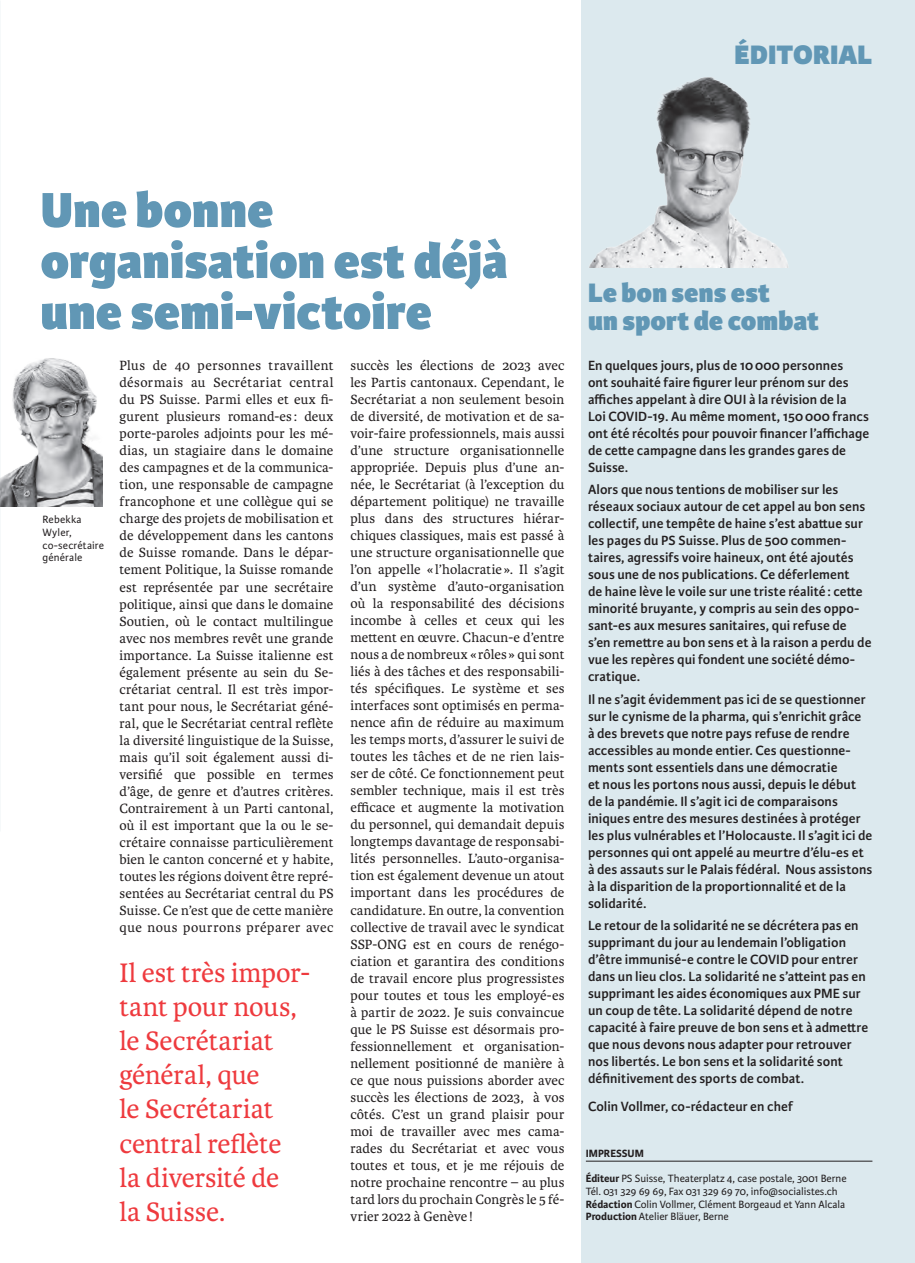
<style>
.page{position:relative;width:915px;height:1263px;background:#fff}
.page>*{position:absolute;margin:0;border:0;box-sizing:border-box;transform-origin:0 0}
.t1{font:800 52.5px/51px "Karmina Sans";color:#6197b5}
.t2{font:28.5px/34px "Karmina";letter-spacing:-.005em;color:#ee3a3e}
.t3{font:800 28.5px/28.5px "Karmina Sans";letter-spacing:.005em;color:#6197b5}
.t4{font:28.5px "Karmina";color:#6197b5}
.t5{font:14.25px/17px "Karmina";letter-spacing:.015em;color:#231f20;text-align:justify}
.t6{font:600 14.25px/17px "Karmina Sans";letter-spacing:.005em;color:#231f20}
.t7{font:800 12px "Karmina Sans";color:#6197b5}
.t8{font:12px "Karmina Sans";letter-spacing:-.01em;color:#6197b5}
.t9{font:11.25px/12.8px "Karmina Sans";color:#231f20}
.t10{font:700 11.25px "Karmina Sans";color:#231f20}
.s1{font-weight:700}
</style>
<div class="page">
<div style="left:581px;top:0;width:333px;height:1263px;background:#dce9ee"></div>
<hr style="left:585px;top:1161px;width:287px;height:1px;background:#231f20">
<img style="left:0;top:358px;width:102px;height:148px">
<img style="left:589px;top:77px;width:199px;height:191px">
<h2 class="t3" style="left:734px;top:41px;width:139px">ÉDITORIAL</h2>
<h2 class="t4" style="left:733px;top:39px;width:38px">???</h2>
<p class="t7" style="left:778px;top:44px;width:69px">SOCIALISTES</p>
<p class="t8" style="left:778px;top:53px;width:46px">104∙ 2021</p>
<h2 class="t4" style="left:859px;top:39px;width:14px">3</h2>
<h1 class="t1" style="left:40px;top:186px;width:468px">Une bonne organisation est déjà une semi-victoire</h1>
<p class="t5" style="left:350px;top:357px;width:215px">succès les élections de 2023 avec les Partis cantonaux. Cependant, le Secrétariat a non seulement besoin de diversité, de motivation et de sa&shy;voir-faire professionnels, mais aussi d’une structure organisationnelle appropriée. Depuis plus d’une an&shy;née, le Secrétariat (à l’exception du département politique) ne travaille plus dans des structures hiérar&shy;chiques classiques, mais est passé à une structure organisationnelle que l’on appelle « l’holacratie ». Il s’agit d’un système d’auto-organisation où la responsabilité des décisions incombe à celles et ceux qui les mettent en œuvre. Chacun-e d’entre nous a de nombreux « rôles » qui sont liés à des tâches et des responsabili&shy;tés spécifiques. Le système et ses interfaces sont optimisés en perma&shy;nence afin de réduire au maximum les temps morts, d’assurer le suivi de toutes les tâches et de ne rien lais&shy;ser de côté. Ce fonctionnement peut sembler technique, mais il est très efficace et augmente la motivation du personnel, qui demandait depuis longtemps davantage de responsabi&shy;lités personnelles. L’auto-organisa&shy;tion est également devenue un atout important dans les procédures de candidature. En outre, la convention collective de travail avec le syndicat SSP-ONG est en cours de renégo&shy;ciation et garantira des conditions de travail encore plus progressistes pour toutes et tous les employé-es à partir de 2022. Je suis convaincue que le PS Suisse est désormais pro&shy;fessionnellement et organisation&shy;nellement positionné de manière à ce que nous puissions aborder avec succès les élections de 2023, à vos côtés. C’est un grand plaisir pour moi de travailler avec mes cama&shy;rades du Secrétariat et avec vous toutes et tous, et je me réjouis de notre prochaine rencontre – au plus tard lors du prochain Congrès le 5 fé&shy;vrier 2022 à Genève !</p>
<p class="t5" style="left:119px;top:357px;width:215px">Plus de 40 personnes travaillent désormais au Secrétariat central du PS Suisse. Parmi elles et eux fi&shy;gurent plusieurs romand-es : deux porte-paroles adjoints pour les mé&shy;dias, un stagiaire dans le domaine des campagnes et de la communica&shy;tion, une responsable de campagne francophone et une collègue qui se charge des projets de mobilisation et de développement dans les cantons de Suisse romande. Dans le dépar&shy;tement Politique, la Suisse romande est représentée par une secrétaire politique, ainsi que dans le domaine Soutien, où le contact multilingue avec nos membres revêt une grande importance. La Suisse italienne est également présente au sein du Se&shy;crétariat central. Il est très impor&shy;tant pour nous, le Secrétariat géné&shy;ral, que le Secrétariat central reflète la diversité linguistique de la Suisse, mais qu’il soit également aussi di&shy;versifié que possible en termes d’âge, de genre et d’autres critères.<br>Contrairement à un Parti cantonal, où il est important que la ou le se&shy;crétaire connaisse particulièrement bien le canton concerné et y habite, toutes les régions doivent être repré&shy;sentées au Secrétariat central du PS Suisse. Ce n’est que de cette manière que nous pourrons préparer avec</p>
<p class="t9" style="left:43px;top:513px;width:63px">Rebekka<br>Wyler, co-secrétaire générale</p>
<h2 class="t2" style="left:119px;top:956px;width:192px">Il est très impor&shy;tant pour nous, le Secrétariat général, que<br>le Secrétariat central reflète<br>la diversité de<br>la Suisse.</h2>
<h2 class="t3" style="left:587px;top:279px;width:232px">Le bon sens est<br>un sport de combat</h2>
<p class="t6" style="left:587px;top:357px;width:282px">En quelques jours, plus de 10000 personnes<br>ont souhaité faire figurer leur prénom sur des affiches appelant à dire OUI à la révision de la<br>Loi COVID-19. Au même moment, 150000 francs ont été récoltés pour pouvoir financer l’affichage de cette campagne dans les grandes gares de Suisse.</p>
<p class="t6" style="left:587px;top:481px;width:285px">Alors que nous tentions de mobiliser sur les réseaux sociaux autour de cet appel au bon sens collectif, une tempête de haine s’est abattue sur les pages du PS Suisse. Plus de 500 commen&shy;taires, agressifs voire haineux, ont été ajoutés sous une de nos publications. Ce déferlement<br>de haine lève le voile sur une triste réalité : cette minorité bruyante, y compris au sein des oppo&shy;sant-es aux mesures sanitaires, qui refuse de s’en remettre au bon sens et à la raison a perdu de vue les repères qui fondent une société démo&shy;cratique.</p>
<p class="t6" style="left:587px;top:691px;width:286px">Il ne s’agit évidemment pas ici de se questionner sur le cynisme de la pharma, qui s’enrichit grâce<br>à des brevets que notre pays refuse de rendre accessibles au monde entier. Ces questionne&shy;ments sont essentiels dans une démocratie<br>et nous les portons nous aussi, depuis le début de la pandémie. Il s’agit ici de comparaisons iniques entre des mesures destinées à protéger les plus vulnérables et l’Holocauste. Il s’agit ici de personnes qui ont appelé au meurtre d’élu-es et à des assauts sur le Palais fédéral. Nous assistons à la disparition de la proportionnalité et de la solidarité.</p>
<p class="t6" style="left:587px;top:917px;width:281px">Le retour de la solidarité ne se décrétera pas en supprimant du jour au lendemain l’obligation d’être immunisé-e contre le COVID pour entrer dans un lieu clos. La solidarité ne s’atteint pas en supprimant les aides économiques aux PME sur un coup de tête. La solidarité dépend de notre capacité à faire preuve de bon sens et à admettre que nous devons nous adapter pour retrouver nos libertés. Le bon sens et la solidarité sont définitivement des sports de combat.</p>
<p class="t6" style="left:587px;top:1098px;width:206px">Colin Vollmer, co-rédacteur en chef</p>
<p class="t10" style="left:585px;top:1146px;width:59px">IMPRESSUM</p>
<p class="t9" style="left:585px;top:1172px;width:262px"><span class="s1">Éditeur</span> PS Suisse, Theaterplatz 4, case postale, 3001 Berne Tél. 031 329 69 69, Fax 031 329 69 70, info@socialistes.ch <span class="s1">Rédaction</span> Colin Vollmer, Clément Borgeaud et Yann Alcala <span class="s1">Production</span> Atelier Bläuer, Berne</p>
</div>
